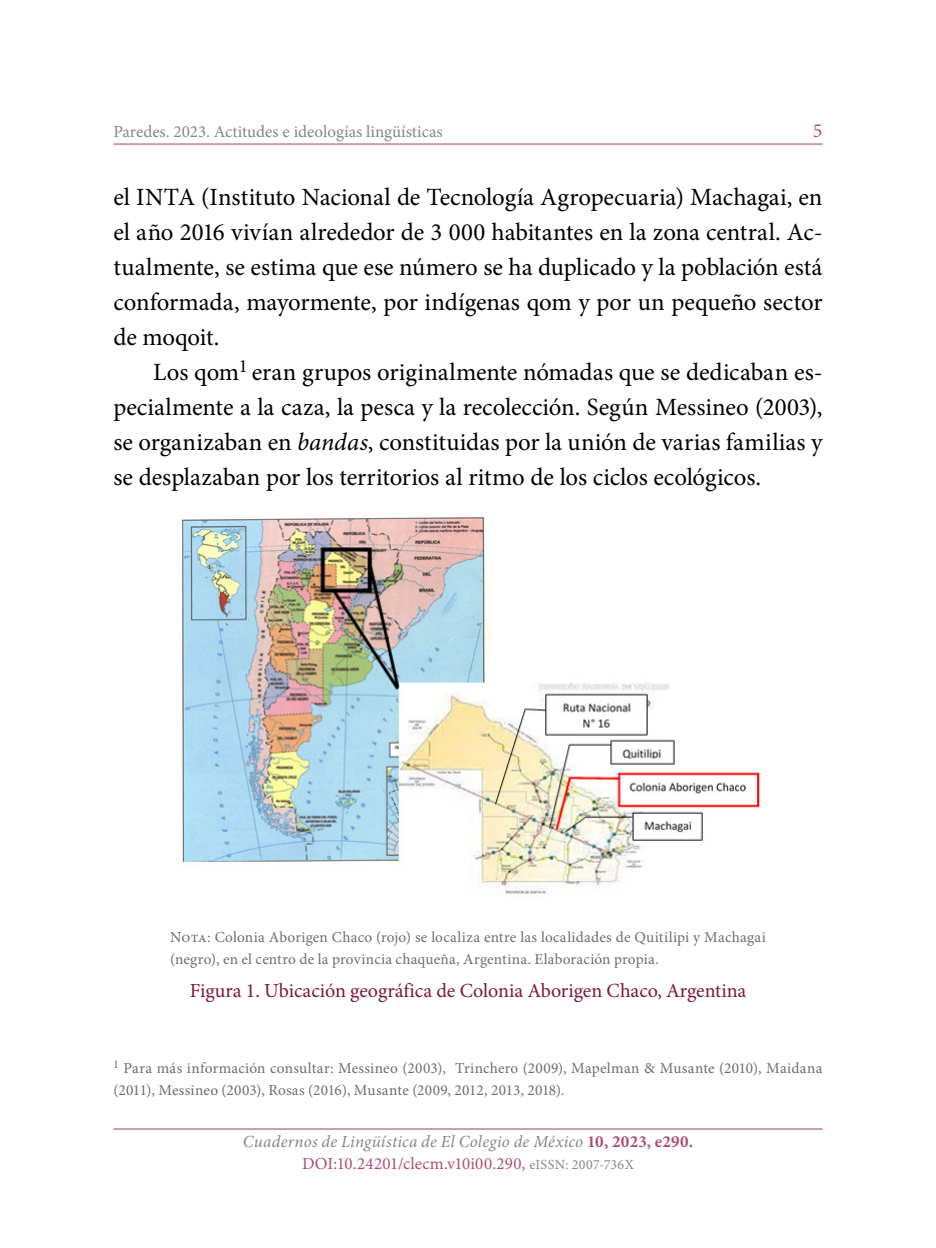
<style>
.page{position:relative;width:936px;height:1248px;background:#fff}
.page>*{position:absolute;margin:0;border:0;box-sizing:border-box;transform-origin:0 0}
.t1{font:24.8px/34.8px "Minion Pro";letter-spacing:-.01em;color:#000;text-align:justify}
.t2{font:20px "Minion Pro";color:#7d183f}
.t3{font:20px "Minion Pro";color:#ad4e74}
.t4{font:italic 17px/22px "Minion Pro";letter-spacing:.015em;color:#868685;text-align:center}
.t5{font:17px "Minion Pro";color:#868685}
.t6{font:15.4px/22px "Minion Pro";letter-spacing:.015em;color:#6d6e71}
.s1{font-style:italic}
.s2{font-weight:700;font-style:normal;color:#ad4e74}
.s3{font-style:normal;color:#ad4e74}
.s4{font-style:normal;font-size:14px}
</style>
<div class="page">
<hr style="left:113px;top:1127px;width:709px;height:2px;background:#ce9bab">
<hr style="left:113px;top:143px;width:709px;height:2px;background:#ce9bab">
<img style="left:182px;top:517px;width:578px;height:378px">
<p class="t5" style="left:113px;top:121px;width:331px">Paredes. 2023. Actitudes e ideologías lingüísticas</p>
<p class="t3" style="left:812px;top:118px;width:11px">5</p>
<p class="t1" style="left:113px;top:180px;width:710px">el INTA (Instituto Nacional de Tecnología Agropecuaria) Machagai, en el año 2016 vivían alrededor de 3 000 habitantes en la zona central. Ac&shy;tualmente, se estima que ese número se ha duplicado y la población está conformada, mayormente, por indígenas qom y por un pequeño sector de moqoit.</p>
<p class="t1" style="left:113px;top:354px;width:710px;text-indent:40px">Los qom<sup>1</sup> eran grupos originalmente nómadas que se dedicaban es&shy;pecialmente a la caza, la pesca y la recolección. Según Messineo (2003), se organizaban en <span class="s1">bandas</span>, constituidas por la unión de varias familias y se desplazaban por los territorios al ritmo de los ciclos ecológicos.</p>
<p class="t6" style="left:170px;top:925px;width:597px">Nota: Colonia Aborigen Chaco (rojo) se localiza entre las localidades de Quitilipi y Machagai (negro), en el centro de la provincia chaqueña, Argentina. Elaboración propia.</p>
<p class="t2" style="left:190px;top:977px;width:558px">Figura 1. Ubicación geográfica de Colonia Aborigen Chaco, Argentina</p>
<p class="t6" style="left:113px;top:1056px;width:710px"><sup>1</sup> Para más información consultar: Messineo (2003), Trinchero (2009), Mapelman &amp; Musante (2010), Maidana (2011), Messineo (2003), Rosas (2016), Musante (2009, 2012, 2013, 2018).</p>
<p class="t4" style="left:243px;top:1130px;width:452px">Cuadernos de Lingüística de El Colegio de México <span class="s2">10, 2023, e290.<br></span><span class="s3">DOI:10.24201/clecm.v10i00.290,</span> <span class="s4">eISSN: 2007-736X</span></p>
</div>
